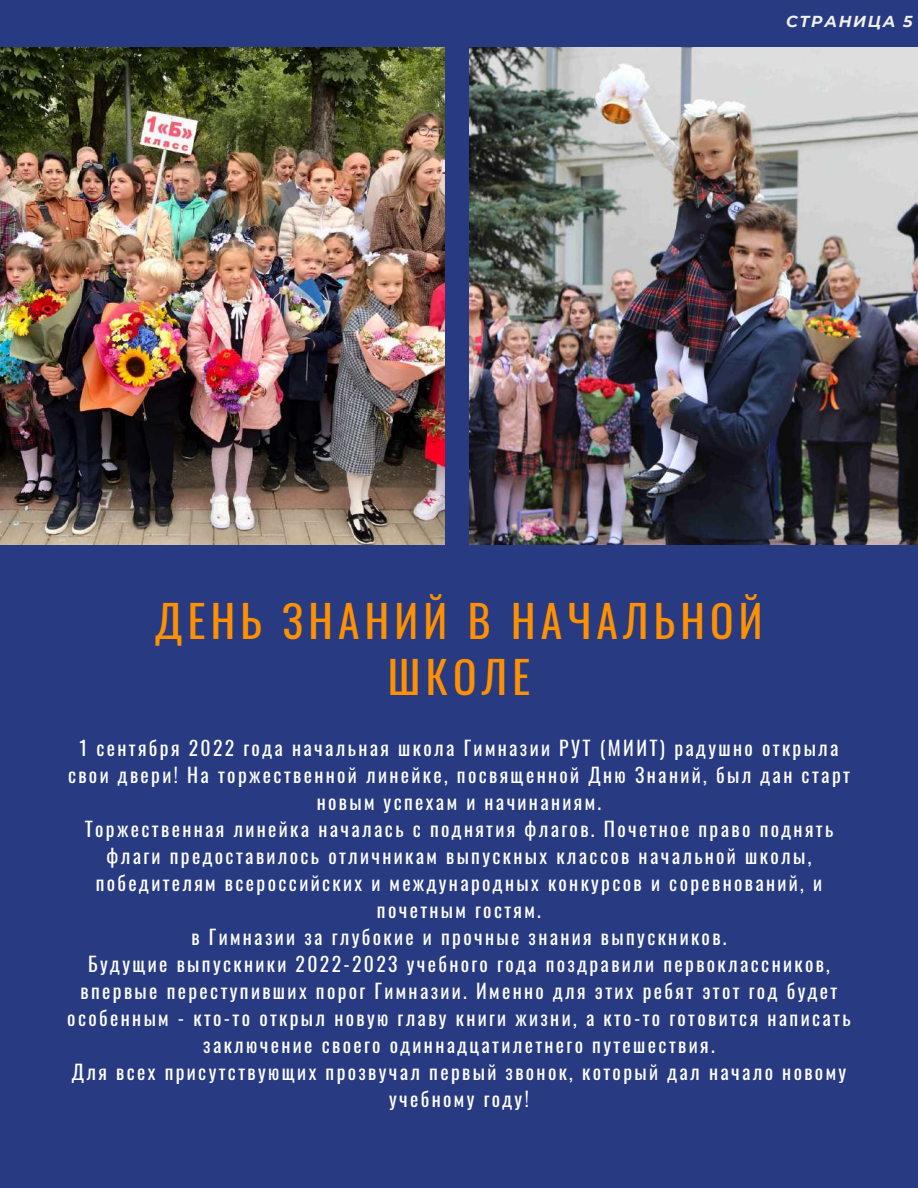
<style>
.page{position:relative;width:918px;height:1188px;background:#273a82}
.page>*{position:absolute;margin:0;border:0;box-sizing:border-box;transform-origin:0 0}
.t1{font:43.65px/56.2px "Oswald";letter-spacing:.12em;color:#ff9100;text-align:center}
.t2{font:19.65px/27px "Oswald";letter-spacing:.12em;color:#fff;text-align:center}
.t3{font:italic 700 15.9px "Montserrat";letter-spacing:.1em;color:#f0f0ee}
</style>
<div class="page">
<img style="left:0;top:47px;width:444px;height:497px">
<img style="left:469px;top:47px;width:449px;height:497px">
<p class="t3" style="left:786px;top:12px;width:128px">СТРАНИЦА 5</p>
<h1 class="t1" style="left:155px;top:591px;width:609px">ДЕНЬ ЗНАНИЙ В НАЧАЛЬНОЙ<br>ШКОЛЕ</h1>
<p class="t2" style="left:67px;top:733px;width:785px">1 сентября 2022 года начальная школа Гимназии РУТ (МИИТ) радушно открыла свои двери! На торжественной линейке, посвященной Дню Знаний, был дан старт новым успехам и начинаниям.<br>Торжественная линейка началась с поднятия флагов. Почетное право поднять флаги предоставилось отличникам выпускных классов начальной школы, победителям всероссийских и международных конкурсов и соревнований, и почетным гостям.<br>в Гимназии за глубокие и прочные знания выпускников.<br>Будущие выпускники 2022-2023 учебного года поздравили первоклассников, впервые переступивших порог Гимназии. Именно для этих ребят этот год будет особенным - кто-то открыл новую главу книги жизни, а кто-то готовится написать заключение своего одиннадцатилетнего путешествия.<br>Для всех присутствующих прозвучал первый звонок, который дал начало новому учебному году!</p>
</div>
